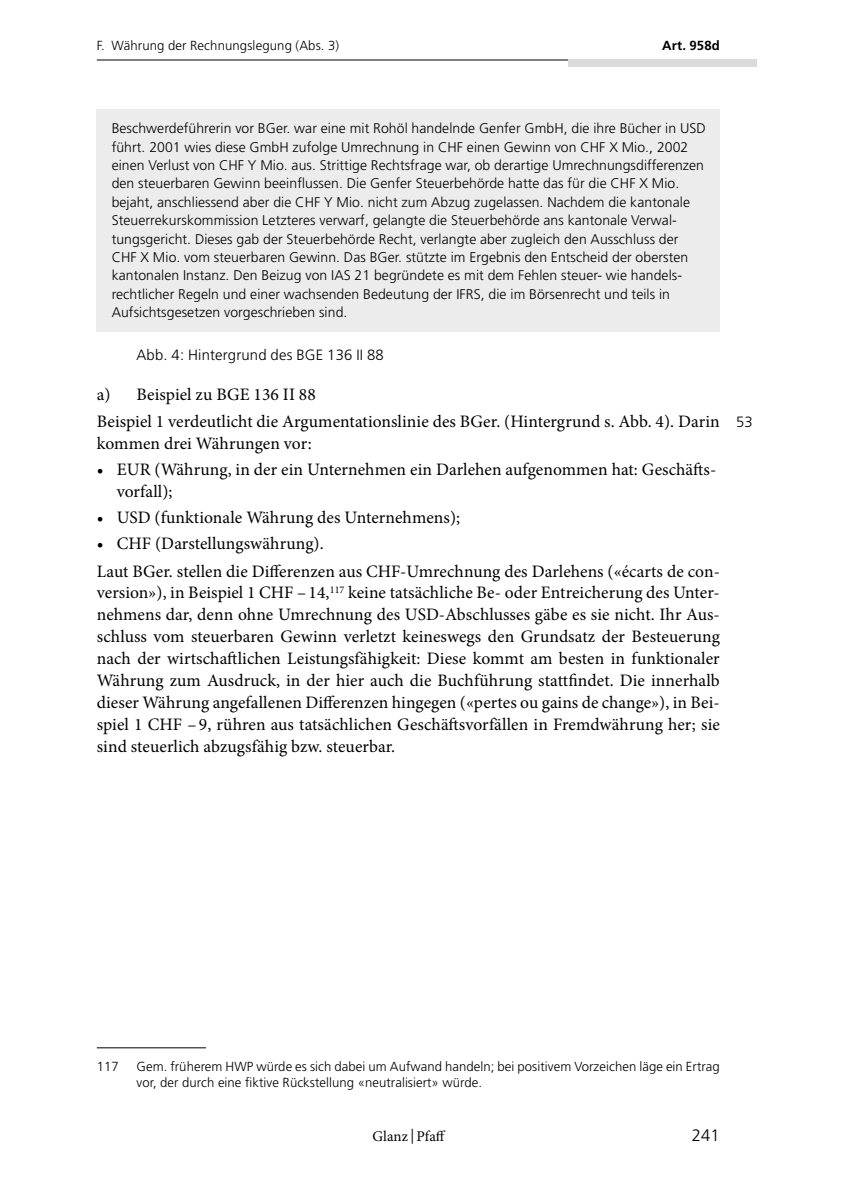
<style>
.page{position:relative;width:844px;height:1191px;background:#fff}
.page>*{position:absolute;margin:0;border:0;box-sizing:border-box;transform-origin:0 0}
.t1{font:17.5px/21.9px "Minion Pro";letter-spacing:.005em;color:#000}
.t2{font:300 16.62px "Frutiger LT Std";color:#000}
.t3{font:300 14.88px "Frutiger LT Std";letter-spacing:.01em;color:#000}
.t4{font:14.88px "Minion Pro";letter-spacing:.005em;color:#000}
.t5{font:300 14px/18.4px "Frutiger LT Std";letter-spacing:.005em;color:#000}
.t6{font:300 13.12px/15.8px "Frutiger LT Std";letter-spacing:.005em;color:#000}
.t7{font:700 13.12px "Frutiger LT Std";letter-spacing:.01em;color:#000}
</style>
<div class="page">
<div style="left:97px;top:109px;width:622px;height:223px;background:#ececed"></div>
<hr style="left:97px;top:1047px;width:109px;height:1px;background:#000">
<hr style="left:97px;top:60px;width:622px;height:1px;background:#000">
<div style="left:568px;top:60px;width:188px;height:7px;background:#dadada"></div>
<p class="t6" style="left:97px;top:37px;width:244px">F. Währung der Rechnungslegung (Abs. 3)</p>
<p class="t7" style="left:662px;top:37px;width:59px">Art. 958d</p>
<p class="t5" style="left:112px;top:119px;width:595px">Beschwerdeführerin vor BGer. war eine mit Rohöl handelnde Genfer GmbH, die ihre Bücher in USD führt. 2001 wies diese GmbH zufolge Umrechnung in CHF einen Gewinn von CHF X Mio., 2002 einen Verlust von CHF Y Mio. aus. Strittige Rechtsfrage war, ob derartige Umrechnungsdifferenzen den steuerbaren Gewinn beeinflussen. Die Genfer Steuerbehörde hatte das für die CHF X Mio. bejaht, anschliessend aber die CHF Y Mio. nicht zum Abzug zugelassen. Nachdem die kantonale Steuerrekurskommission Letzteres verwarf, gelangte die Steuerbehörde ans kantonale Verwal&shy;tungsgericht. Dieses gab der Steuerbehörde Recht, verlangte aber zugleich den Ausschluss der CHF X Mio. vom steuerbaren Gewinn. Das BGer. stützte im Ergebnis den Entscheid der obersten kantonalen Instanz. Den Beizug von IAS 21 begründete es mit dem Fehlen steuer- wie handels&shy;rechtlicher Regeln und einer wachsenden Bedeutung der IFRS, die im Börsenrecht und teils in Aufsichtsgesetzen vorgeschrieben sind.</p>
<p class="t3" style="left:136px;top:347px;width:249px">Abb. 4: Hintergrund des BGE 136 II 88</p>
<p class="t1" style="left:97px;top:380px;width:624px;line-height:27.8px">a) Beispiel zu BGE 136 II 88<br>Beispiel 1 verdeutlicht die Argumentationslinie des BGer. (Hintergrund s. Abb. 4). Darin</p>
<p class="t1" style="left:97px;top:433px;width:216px">kommen drei Währungen vor:</p>
<p class="t1" style="left:117px;top:459px;width:601px;text-indent:-20px">• EUR (Währung, in der ein Unternehmen ein Darlehen aufgenommen hat: Geschäfts&shy;vorfall);</p>
<p class="t1" style="left:97px;top:506px;width:365px">• USD (funktionale Währung des Unternehmens);</p>
<p class="t1" style="left:97px;top:529px;width:624px;line-height:27.8px">• CHF (Darstellungswährung).<br>Laut BGer. stellen die Differenzen aus CHF-Umrechnung des Darlehens («écarts de con-</p>
<p class="t1" style="left:97px;top:582px;width:624px;text-align:justify">version»), in Beispiel 1 CHF – 14,<sup>117</sup> keine tatsächliche Be- oder Entreicherung des Unter&shy;nehmens dar, denn ohne Umrechnung des USD-Abschlusses gäbe es sie nicht. Ihr Aus&shy;schluss vom steuerbaren Gewinn verletzt keineswegs den Grundsatz der Besteuerung nach der wirtschaftlichen Leistungsfähigkeit: Diese kommt am besten in funktionaler Währung zum Ausdruck, in der hier auch die Buchführung stattfindet. Die innerhalb dieser Währung angefallenen Differenzen hingegen («pertes ou gains de change»), in Bei&shy;spiel 1 CHF – 9, rühren aus tatsächlichen Geschäftsvorfällen in Fremdwährung her; sie sind steuerlich abzugsfähig bzw. steuerbar.</p>
<p class="t3" style="left:736px;top:414px;width:18px">53</p>
<p class="t6" style="left:97px;top:1058px;width:24px">117</p>
<p class="t6" style="left:136px;top:1058px;width:584px">Gem. früherem HWP würde es sich dabei um Aufwand handeln; bei positivem Vorzeichen läge ein Ertrag vor, der durch eine fiktive Rückstellung «neutralisiert» würde.</p>
<p class="t4" style="left:372px;top:1126px;width:75px">Glanz | Pfaff</p>
<p class="t2" style="left:691px;top:1126px;width:30px">241</p>
</div>
